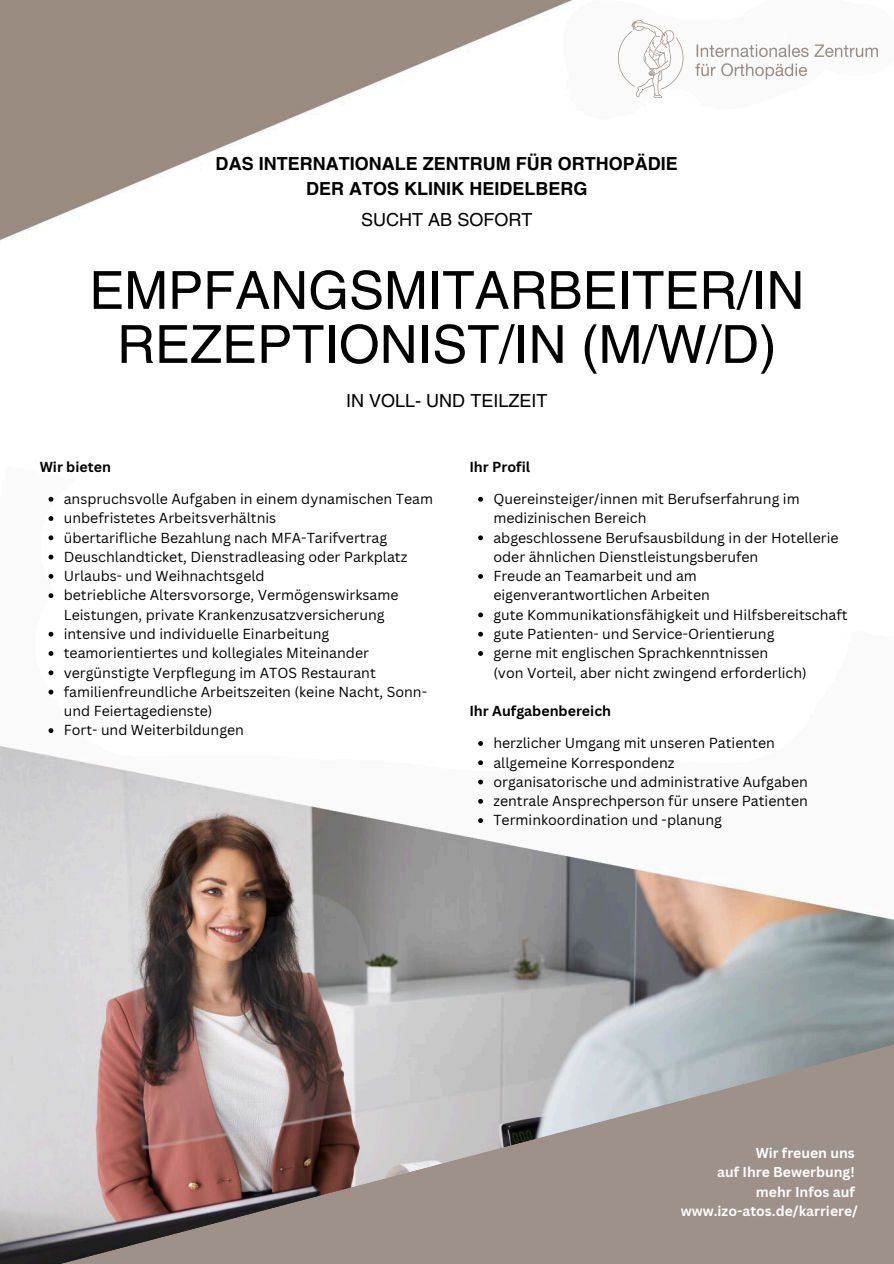
<style>
.page{position:relative;width:894px;height:1264px;background:#fff}
.page>*{position:absolute;margin:0;border:0;box-sizing:border-box;transform-origin:0 0}
.t1{font:52.5px/54px "Helvetica LT Pro";color:#000;text-align:center}
.t2{font:700 18px/25.2px "Helvetica LT Pro";color:#000;text-align:center}
.t3{font:18px "Helvetica LT Pro";color:#000}
.t4{font:14.1px/19.2px "Canva Sans";color:#000}
.t5{font:700 14.1px "Canva Sans";color:#000}
.t6{font:700 13.95px/19.2px "Canva Sans";color:#fdfdfd;text-align:right}
</style>
<div class="page">
<img style="left:0;top:0;width:893px;height:1263px">
<img style="left:618px;top:21px;width:259px;height:76px">
<svg style="left:49px;top:497px;width:4px;height:4px"></svg>
<svg style="left:49px;top:516px;width:4px;height:5px"></svg>
<svg style="left:49px;top:535px;width:4px;height:5px"></svg>
<svg style="left:49px;top:554px;width:4px;height:5px"></svg>
<svg style="left:49px;top:574px;width:4px;height:5px"></svg>
<svg style="left:49px;top:593px;width:4px;height:5px"></svg>
<svg style="left:49px;top:631px;width:4px;height:5px"></svg>
<svg style="left:49px;top:651px;width:4px;height:5px"></svg>
<svg style="left:49px;top:670px;width:4px;height:5px"></svg>
<svg style="left:49px;top:689px;width:4px;height:5px"></svg>
<svg style="left:49px;top:728px;width:4px;height:5px"></svg>
<svg style="left:478px;top:497px;width:5px;height:4px"></svg>
<svg style="left:478px;top:535px;width:5px;height:5px"></svg>
<svg style="left:478px;top:574px;width:5px;height:5px"></svg>
<svg style="left:478px;top:612px;width:5px;height:5px"></svg>
<svg style="left:478px;top:631px;width:5px;height:5px"></svg>
<svg style="left:478px;top:651px;width:5px;height:5px"></svg>
<svg style="left:478px;top:741px;width:5px;height:5px"></svg>
<svg style="left:478px;top:760px;width:5px;height:5px"></svg>
<svg style="left:478px;top:779px;width:5px;height:5px"></svg>
<svg style="left:478px;top:799px;width:5px;height:4px"></svg>
<svg style="left:478px;top:818px;width:5px;height:5px"></svg>
<svg style="left:40px;top:1013px;width:853px;height:250px;background:#a49793"></svg>
<p class="t2" style="left:215px;top:152px;width:463px">DAS INTERNATIONALE ZENTRUM FÜR ORTHOPÄDIE<br>DER ATOS KLINIK HEIDELBERG</p>
<p class="t3" style="left:361px;top:213px;width:172px">SUCHT AB SOFORT</p>
<p class="t1" style="left:89px;top:268px;width:716px">EMPFANGSMITARBEITER/IN<br>REZEPTIONIST/IN (M/W/D)</p>
<p class="t3" style="left:346px;top:394px;width:203px">IN VOLL- UND TEILZEIT</p>
<h2 class="t5" style="left:40px;top:457px;width:73px">Wir bieten</h2>
<h3 class="t4" style="left:64px;top:489px;width:371px">anspruchsvolle Aufgaben in einem dynamischen Team</h3>
<h1 class="t4" style="left:64px;top:508px;width:214px">unbefristetes Arbeitsverhältnis</h1>
<h3 class="t4" style="left:64px;top:527px;width:325px">übertarifliche Bezahlung nach MFA-Tarifvertrag</h3>
<h4 class="t4" style="left:64px;top:547px;width:345px">Deuschlandticket, Dienstradleasing oder Parkplatz</h4>
<p class="t4" style="left:64px;top:566px;width:202px">Urlaubs- und Weihnachtsgeld</p>
<p class="t4" style="left:64px;top:585px;width:336px">betriebliche Altersvorsorge, Vermögenswirksame<br>Leistungen, private Krankenzusatzversicherung</p>
<p class="t4" style="left:64px;top:624px;width:267px">intensive und individuelle Einarbeitung</p>
<p class="t4" style="left:64px;top:643px;width:306px">teamorientiertes und kollegiales Miteinander</p>
<p class="t4" style="left:64px;top:662px;width:313px">vergünstigte Verpflegung im ATOS Restaurant</p>
<p class="t4" style="left:64px;top:681px;width:364px">familienfreundliche Arbeitszeiten (keine Nacht, Sonn&shy;und Feiertagedienste)</p>
<p class="t4" style="left:64px;top:720px;width:182px">Fort- und Weiterbildungen</p>
<p class="t5" style="left:469px;top:457px;width:62px">Ihr Profil</p>
<p class="t4" style="left:493px;top:489px;width:308px">Quereinsteiger/innen mit Berufserfahrung im medizinischen Bereich</p>
<p class="t4" style="left:493px;top:527px;width:346px">abgeschlossene Berufsausbildung in der Hotellerie oder ähnlichen Dienstleistungsberufen</p>
<p class="t4" style="left:493px;top:566px;width:218px">Freude an Teamarbeit und am eigenverantwortlichen Arbeiten</p>
<h4 class="t4" style="left:493px;top:604px;width:355px">gute Kommunikationsfähigkeit und Hilfsbereitschaft</h4>
<p class="t4" style="left:493px;top:624px;width:282px">gute Patienten- und Service-Orientierung</p>
<p class="t4" style="left:493px;top:643px;width:315px">gerne mit englischen Sprachkenntnissen<br>(von Vorteil, aber nicht zwingend erforderlich)</p>
<p class="t5" style="left:469px;top:701px;width:143px">Ihr Aufgabenbereich</p>
<p class="t4" style="left:493px;top:733px;width:283px">herzlicher Umgang mit unseren Patienten</p>
<p class="t4" style="left:493px;top:752px;width:182px">allgemeine Korrespondenz</p>
<p class="t4" style="left:493px;top:771px;width:316px">organisatorische und administrative Aufgaben</p>
<h4 class="t4" style="left:493px;top:791px;width:316px">zentrale Ansprechperson für unsere Patienten</h4>
<p class="t4" style="left:493px;top:810px;width:230px">Terminkoordination und -planung</p>
<h4 class="t6" style="left:680px;top:1143px;width:179px">Wir freuen uns<br>auf Ihre Bewerbung!<br>mehr Infos auf www.izo-atos.de/karriere/</h4>
</div>
